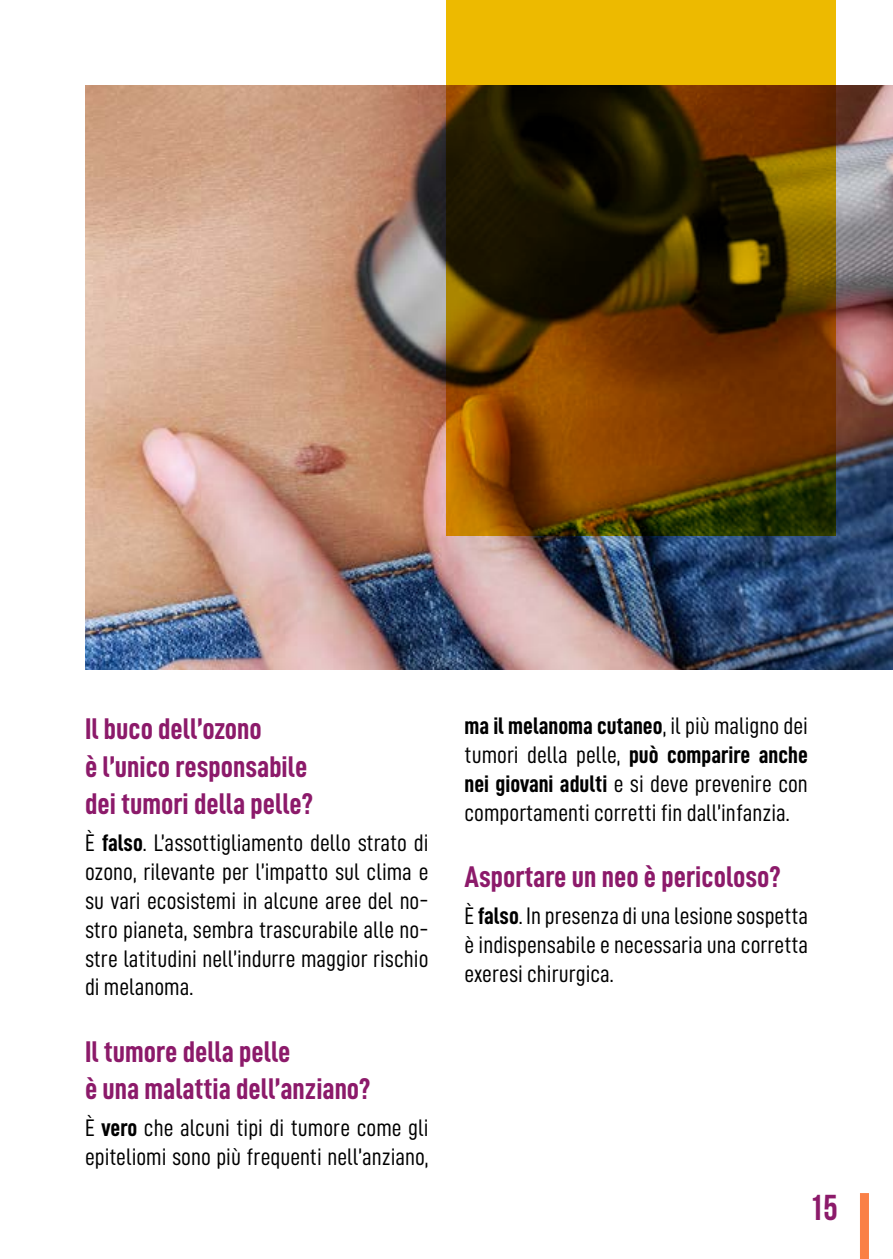
<style>
.page{position:relative;width:893px;height:1259px;background:#fff}
.page>*{position:absolute;margin:0;border:0;box-sizing:border-box;transform-origin:0 0}
.t1{font:700 36px "Bebas Neue";color:#8c1a6a}
.t2{font:30px/37.2px "D DIN Condensed Bold";color:#8c1a6a}
.t3{font:24px/28.8px "D DIN Condensed";color:#000;text-align:justify}
.t4{font:24px "D DIN Condensed Bold";color:#000}
.s1{font-family:"D DIN Condensed Bold"}
.s2{font-family:"D DIN Condensed"}
</style>
<div class="page">
<div style="left:860px;top:1193px;width:9px;height:66px;background:#fa8046"></div>
<img style="left:85px;top:85px;width:808px;height:585px">
<svg style="left:446px;top:0;width:390px;height:536px;background:#6d4700"></svg>
<p class="t2" style="left:85px;top:710px;width:230px">Il buco dell’ozono<br>è l’unico responsabile dei tumori della pelle?</p>
<p class="t3" style="left:85px;top:828px;width:345px">È <span class="s1">falso</span>. L’assottigliamento dello strato di ozono, rilevante per l’impatto sul clima e su vari ecosistemi in alcune aree del no&shy;stro pianeta, sembra trascurabile alle no&shy;stre latitudini nell’indurre maggior rischio di melanoma.</p>
<p class="t2" style="left:85px;top:1032px;width:287px">Il tumore della pelle<br>è una malattia dell’anziano?</p>
<p class="t3" style="left:85px;top:1113px;width:345px">È <span class="s1">vero</span> che alcuni tipi di tumore come gli epiteliomi sono più frequenti nell’anziano,</p>
<p class="t4" style="left:464px;top:713px;width:345px">ma il melanoma cutaneo<span class="s2">, il più maligno dei</span></p>
<p class="t3" style="left:464px;top:740px;width:345px">tumori della pelle, <span class="s1">può comparire anche nei giovani adulti</span> e si deve prevenire con comportamenti corretti fin dall’infanzia.</p>
<p class="t2" style="left:464px;top:857px;width:318px">Asportare un neo è pericoloso?</p>
<p class="t3" style="left:464px;top:901px;width:345px">È <span class="s1">falso</span>. In presenza di una lesione sospetta è indispensabile e necessaria una corretta exeresi chirurgica.</p>
<h1 class="t1" style="left:809px;top:1187px;width:30px">15</h1>
</div>
